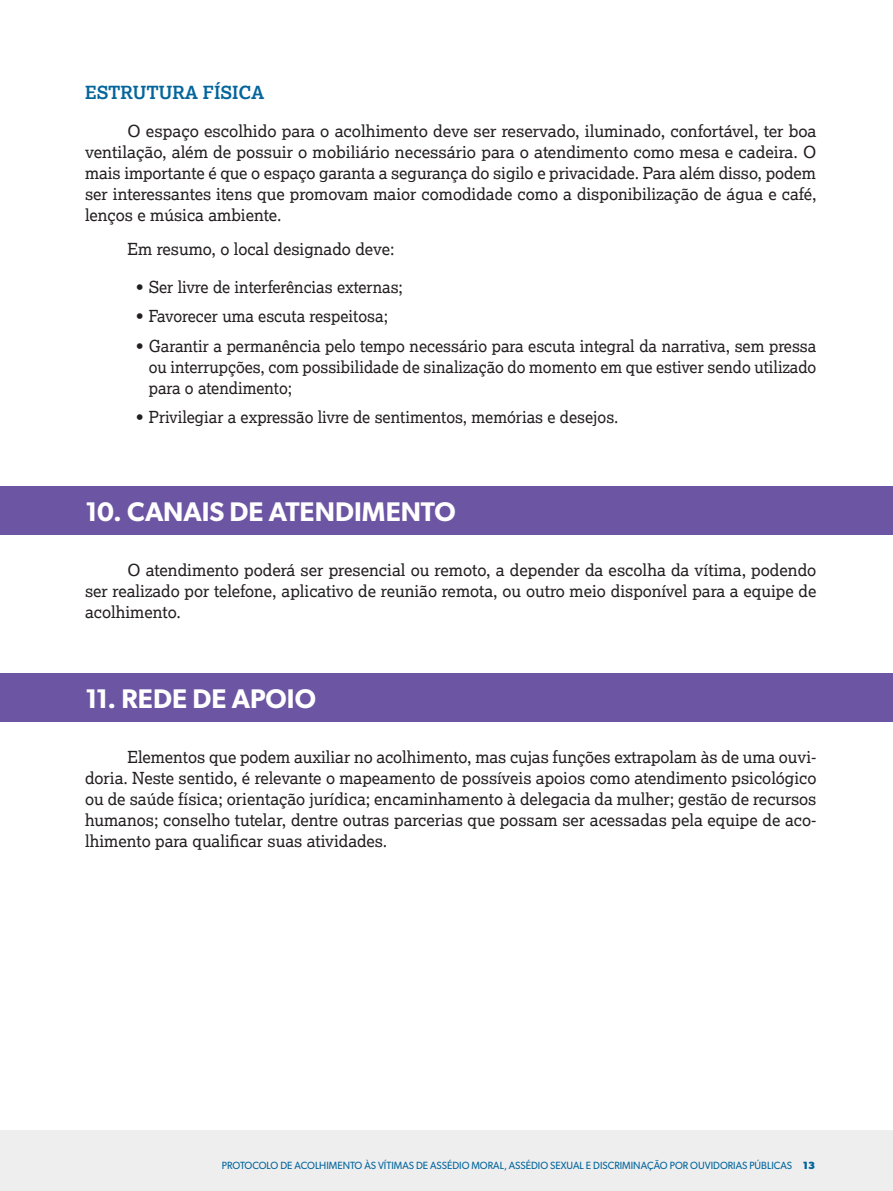
<style>
.page{position:relative;width:893px;height:1191px;background:#fff}
.page>*{position:absolute;margin:0;border:0;box-sizing:border-box;transform-origin:0 0}
.TÍTULO_NÍVEL_1{font:600 27px "Gibson";color:#fff}
.TÍTULO_NÍVEL_2{font:700 18px "Lexia";color:#03659c}
.TEXTO_CORRENTE{font:16.5px/21px "Lexia";color:#231f20;text-align:justify}
.t1{font:10.5px "Gibson";color:#03659c;scale:.95 1}
.s1{font-weight:700}
</style>
<div class="page">
<div style="left:0;top:1130px;width:893px;height:61px;background:#eeeeef"></div>
<div style="left:0;top:487px;width:893px;height:48px;background:#6c56a4"></div>
<div style="left:0;top:673px;width:893px;height:48px;background:#6c56a4"></div>
<p class="TÍTULO_NÍVEL_2" style="left:85px;top:81px;width:181px">ESTRUTURA FÍSICA</p>
<p class="TEXTO_CORRENTE" style="left:85px;top:120px;width:733px;text-indent:43px">O espaço escolhido para o acolhimento deve ser reservado, iluminado, confortável, ter boa ventilação, além de possuir o mobiliário necessário para o atendimento como mesa e cadeira. O mais importante é que o espaço garanta a segurança do sigilo e privacidade. Para além disso, podem ser interessantes itens que promovam maior comodidade como a disponibilização de água e café, lenços e música ambiente.</p>
<p class="TEXTO_CORRENTE" style="left:128px;top:238px;width:268px">Em resumo, o local designado deve:</p>
<p class="TEXTO_CORRENTE" style="left:136px;top:276px;width:268px"><span class="s1">•</span> Ser livre de interferências externas;</p>
<p class="TEXTO_CORRENTE" style="left:136px;top:305px;width:253px"><span class="s1">•</span> Favorecer uma escuta respeitosa;</p>
<p class="TEXTO_CORRENTE" style="left:149px;top:335px;width:669px;text-indent:-13px"><span class="s1">•</span> Garantir a permanência pelo tempo necessário para escuta integral da narrativa, sem pressa ou interrupções, com possibilidade de sinalização do momento em que estiver sendo utilizado para o atendimento;</p>
<p class="TEXTO_CORRENTE" style="left:136px;top:406px;width:484px"><span class="s1">•</span> Privilegiar a expressão livre de sentimentos, memórias e desejos.</p>
<p class="TÍTULO_NÍVEL_1" style="left:85px;top:496px;width:372px">10. CANAIS DE ATENDIMENTO</p>
<p class="TEXTO_CORRENTE" style="left:85px;top:559px;width:733px;text-indent:43px">O atendimento poderá ser presencial ou remoto, a depender da escolha da vítima, podendo ser realizado por telefone, aplicativo de reunião remota, ou outro meio disponível para a equipe de acolhimento.</p>
<p class="TÍTULO_NÍVEL_1" style="left:85px;top:682px;width:232px">11. REDE DE APOIO</p>
<p class="TEXTO_CORRENTE" style="left:85px;top:746px;width:733px;text-indent:43px">Elementos que podem auxiliar no acolhimento, mas cujas funções extrapolam às de uma ouvi&shy;doria. Neste sentido, é relevante o mapeamento de possíveis apoios como atendimento psicológico ou de saúde física; orientação jurídica; encaminhamento à delegacia da mulher; gestão de recursos humanos; conselho tutelar, dentre outras parcerias que possam ser acessadas pela equipe de aco&shy;lhimento para qualificar suas atividades.</p>
<p class="t1" style="left:222px;top:1159px;width:626px">PROTOCOLO DE ACOLHIMENTO ÀS VÍTIMAS DE ASSÉDIO MORAL, ASSÉDIO SEXUAL E DISCRIMINAÇÃO POR OUVIDORIAS PÚBLICAS <span class="s1">13</span></p>
</div>
